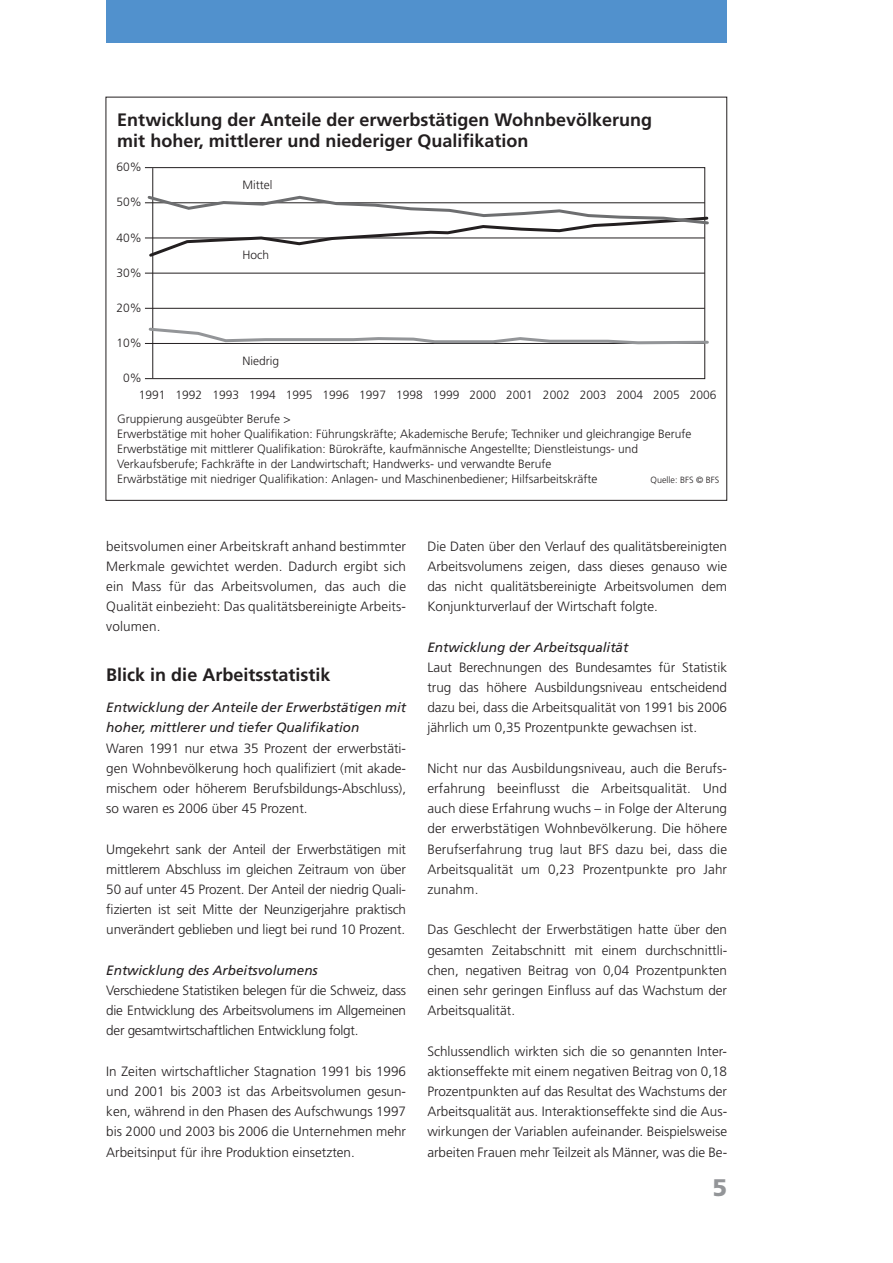
<style>
.page{position:relative;width:893px;height:1263px;background:#fff}
.page>*{position:absolute;margin:0;border:0;box-sizing:border-box;transform-origin:0 0}
.t1{font:900 24px "Frutiger";color:#939598}
.t2{font:700 18px/21px "Frutiger";color:#231f20}
.t3{font:300 13.5px/20.2px "Frutiger";color:#231f20;text-align:justify}
.t4{font:italic 13.5px/20.2px "Frutiger";color:#231f20}
.t5{font:300 12px/15px "Frutiger";color:#231f20}
.t6{font:300 9px "Frutiger";color:#231f20}
</style>
<div class="page">
<div style="left:106px;top:0;width:621px;height:43px;background:#5191cd"></div>
<div style="left:145px;top:167px;width:560px;height:212px;border:1px solid #231f20"></div>
<hr style="left:145px;top:343px;width:560px;height:1px;background:#231f20">
<hr style="left:145px;top:308px;width:560px;height:1px;background:#231f20">
<hr style="left:145px;top:273px;width:560px;height:1px;background:#231f20">
<hr style="left:152px;top:168px;width:1px;height:210px;background:#231f20">
<svg style="left:148px;top:326px;width:561px;height:20px"></svg>
<svg style="left:145px;top:194px;width:564px;height:65px"></svg>
<h2 class="t2" style="left:117px;top:111px;width:536px">Entwicklung der Anteile der erwerbstätigen Wohnbevölkerung mit hoher, mittlerer und niederiger Qualifikation</h2>
<p class="t5" style="left:116px;top:161px;width:27px">60%</p>
<p class="t5" style="left:116px;top:196px;width:27px">50%</p>
<p class="t5" style="left:116px;top:231px;width:27px">40%</p>
<p class="t5" style="left:116px;top:266px;width:27px">30%</p>
<p class="t5" style="left:116px;top:301px;width:27px">20%</p>
<p class="t5" style="left:116px;top:336px;width:27px">10%</p>
<p class="t5" style="left:242px;top:178px;width:31px">Mittel</p>
<p class="t5" style="left:242px;top:248px;width:28px">Hoch</p>
<p class="t5" style="left:242px;top:354px;width:38px">Niedrig</p>
<p class="t5" style="left:139px;top:388px;width:579px">1991 1992 1993 1994 1995 1996 1997 1998 1999 2000 2001 2002 2003 2004 2005 2006</p>
<p class="t5" style="left:123px;top:371px;width:20px">0%</p>
<p class="t5" style="left:117px;top:412px;width:576px">Gruppierung ausgeübter Berufe &gt;<br>Erwerbstätige mit hoher Qualifikation: Führungskräfte; Akademische Berufe; Techniker und gleichrangige Berufe Erwerbstätige mit mittlerer Qualifikation: Bürokräfte, kaufmännische Angestellte; Dienstleistungs- und Verkaufsberufe; Fachkräfte in der Landwirtschaft; Handwerks- und verwandte Berufe<br>Erwärbstätige mit niedriger Qualifikation: Anlagen- und Maschinenbediener; Hilfsarbeitskräfte</p>
<p class="t6" style="left:651px;top:476px;width:70px">Quelle: BFS © BFS</p>
<p class="t3" style="left:106px;top:537px;width:301px">beitsvolumen einer Arbeitskraft anhand bestimmter Merkmale gewichtet werden. Dadurch ergibt sich ein Mass für das Arbeitsvolumen, das auch die Qualität einbezieht: Das qualitätsbereinigte Arbeits&shy;volumen.</p>
<h2 class="t2" style="left:106px;top:666px;width:226px">Blick in die Arbeitsstatistik</h2>
<p class="t4" style="left:106px;top:698px;width:301px">Entwicklung der Anteile der Erwerbstätigen mit hoher, mittlerer und tiefer Qualifikation</p>
<p class="t3" style="left:106px;top:739px;width:301px">Waren 1991 nur etwa 35 Prozent der erwerbstäti&shy;gen Wohnbevölkerung hoch qualifiziert (mit akade&shy;mischem oder höherem Berufsbildungs-Abschluss), so waren es 2006 über 45 Prozent.</p>
<p class="t3" style="left:106px;top:840px;width:301px">Umgekehrt sank der Anteil der Erwerbstätigen mit mittlerem Abschluss im gleichen Zeitraum von über 50 auf unter 45 Prozent. Der Anteil der niedrig Quali&shy;fizierten ist seit Mitte der Neunzigerjahre praktisch unverändert geblieben und liegt bei rund 10 Prozent.</p>
<p class="t4" style="left:106px;top:961px;width:213px">Entwicklung des Arbeitsvolumens</p>
<p class="t3" style="left:106px;top:981px;width:301px">Verschiedene Statistiken belegen für die Schweiz, dass die Entwicklung des Arbeitsvolumens im Allgemeinen der gesamtwirtschaftlichen Entwicklung folgt.</p>
<p class="t3" style="left:106px;top:1062px;width:301px">In Zeiten wirtschaftlicher Stagnation 1991 bis 1996 und 2001 bis 2003 ist das Arbeitsvolumen gesun&shy;ken, während in den Phasen des Aufschwungs 1997 bis 2000 und 2003 bis 2006 die Unternehmen mehr Arbeitsinput für ihre Produktion einsetzten.</p>
<p class="t3" style="left:427px;top:537px;width:301px">Die Daten über den Verlauf des qualitätsbereinigten Arbeitsvolumens zeigen, dass dieses genauso wie das nicht qualitätsbereinigte Arbeitsvolumen dem Konjunkturverlauf der Wirtschaft folgte.</p>
<p class="t4" style="left:427px;top:638px;width:203px">Entwicklung der Arbeitsqualität</p>
<p class="t3" style="left:427px;top:658px;width:301px">Laut Berechnungen des Bundesamtes für Statistik trug das höhere Ausbildungsniveau entscheidend dazu bei, dass die Arbeitsqualität von 1991 bis 2006 jährlich um 0,35 Prozentpunkte gewachsen ist.</p>
<p class="t3" style="left:427px;top:759px;width:301px">Nicht nur das Ausbildungsniveau, auch die Berufs&shy;erfahrung beeinflusst die Arbeitsqualität. Und auch diese Erfahrung wuchs – in Folge der Alterung der erwerbstätigen Wohnbevölkerung. Die höhere Berufserfahrung trug laut BFS dazu bei, dass die Arbeitsqualität um 0,23 Prozentpunkte pro Jahr zunahm.</p>
<p class="t3" style="left:427px;top:921px;width:301px">Das Geschlecht der Erwerbstätigen hatte über den gesamten Zeitabschnitt mit einem durchschnittli&shy;chen, negativen Beitrag von 0,04 Prozentpunkten einen sehr geringen Einfluss auf das Wachstum der Arbeitsqualität.</p>
<p class="t3" style="left:427px;top:1042px;width:301px">Schlussendlich wirkten sich die so genannten Inter&shy;aktionseffekte mit einem negativen Beitrag von 0,18<br>Prozentpunkten auf das Resultat des Wachstums der Arbeitsqualität aus. Interaktionseffekte sind die Aus&shy;wirkungen der Variablen aufeinander. Beispielsweise arbeiten Frauen mehr Teilzeit als Männer, was die Be-</p>
<h1 class="t1" style="left:712px;top:1178px;width:16px">5</h1>
</div>
